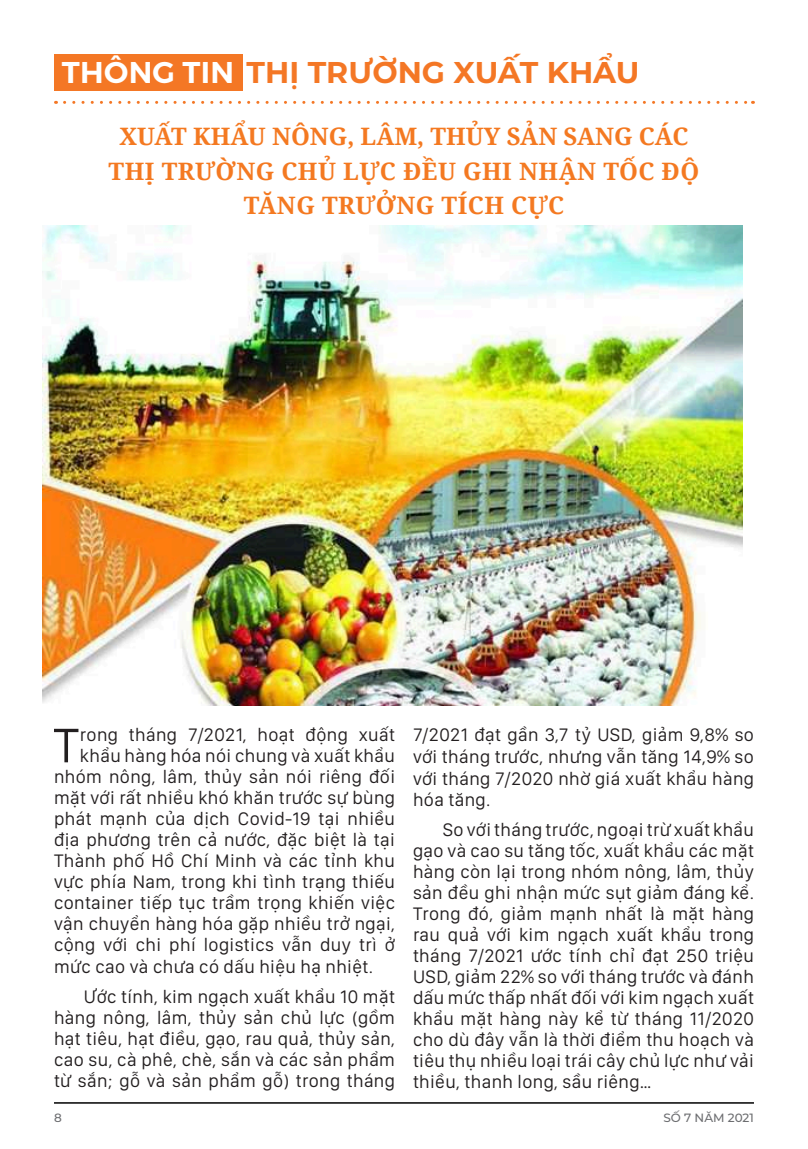
<style>
.page{position:relative;width:808px;height:1149px;background:#fff}
.page>*{position:absolute;margin:0;border:0;box-sizing:border-box;transform-origin:0 0}
.t1{font:50.25px "San Francisco Display";color:#231f20}
.t2{font:700 30px "Montserrat";color:#f47725}
.t3{font:700 24px/34.7px "Noto Serif";letter-spacing:.01em;color:#f47921;text-align:center}
.t4{font:18.75px/21px "San Francisco Display";letter-spacing:.02em;color:#231f20;text-align:justify}
.t5{font:500 12px "Montserrat";color:#6c6d70}
.s1{font-weight:600;color:#fff}
</style>
<div class="page">
<hr style="left:54px;top:1101px;width:700px;height:2px;background:#000">
<svg style="left:65px;top:101px;width:688px;height:3px"></svg>
<div style="left:54px;top:54px;width:188px;height:36px;background:#f47725"></div>
<img style="left:43px;top:225px;width:699px;height:480px">
<h2 class="t2" style="left:62px;top:51px;width:579px"><span class="s1">THÔNG TIN</span> THỊ TRƯỜNG XUẤT KHẨU</h2>
<p class="t3" style="left:109px;top:118px;width:592px">XUẤT KHẨU NÔNG, LÂM, THỦY SẢN SANG CÁC<br>THỊ TRƯỜNG CHỦ LỰC ĐỀU GHI NHẬN TỐC ĐỘ<br>TĂNG TRƯỞNG TÍCH CỰC</p>
<h1 class="t1" style="left:54px;top:713px;width:27px">T</h1>
<p class="t4" style="left:80px;top:723px;width:316px">rong tháng 7/2021, hoạt động xuất</p>
<p class="t4" style="left:80px;top:744px;width:317px">khẩu hàng hóa nói chung và xuất khẩu</p>
<p class="t4" style="left:54px;top:765px;width:343px">nhóm nông, lâm, thủy sản nói riêng đối</p>
<p class="t4" style="left:54px;top:786px;width:342px">mặt với rất nhiều khó khăn trước sự bùng</p>
<p class="t4" style="left:54px;top:807px;width:342px">phát mạnh của dịch Covid-19 tại nhiều</p>
<p class="t4" style="left:54px;top:828px;width:342px">địa phương trên cả nước, đặc biệt là tại</p>
<p class="t4" style="left:54px;top:849px;width:342px">Thành phố Hồ Chí Minh và các tỉnh khu</p>
<p class="t4" style="left:54px;top:870px;width:342px">vực phía Nam, trong khi tình trạng thiếu</p>
<p class="t4" style="left:54px;top:891px;width:342px">container tiếp tục trầm trọng khiến việc</p>
<p class="t4" style="left:54px;top:912px;width:342px">vận chuyển hàng hóa gặp nhiều trở ngại,</p>
<p class="t4" style="left:54px;top:933px;width:342px">cộng với chi phí logistics vẫn duy trì ở</p>
<p class="t4" style="left:54px;top:954px;width:320px">mức cao và chưa có dấu hiệu hạ nhiệt.</p>
<p class="t4" style="left:54px;top:984px;width:342px;text-indent:30px">Ước tính, kim ngạch xuất khẩu 10 mặt hàng nông, lâm, thủy sản chủ lực (gồm hạt tiêu, hạt điều, gạo, rau quả, thủy sản, cao su, cà phê, chè, sắn và các sản phẩm từ sắn; gỗ và sản phẩm gỗ) trong tháng</p>
<p class="t4" style="left:413px;top:723px;width:342px;line-height:21.6px">7/2021 đạt gần 3,7 tỷ USD, giảm 9,8% so với tháng trước, nhưng vẫn tăng 14,9% so với tháng 7/2020 nhờ giá xuất khẩu hàng hóa tăng.</p>
<p class="t4" style="left:413px;top:818px;width:343px;text-indent:30px">So với tháng trước, ngoại trừ xuất khẩu gạo và cao su tăng tốc, xuất khẩu các mặt hàng còn lại trong nhóm nông, lâm, thủy sản đều ghi nhận mức sụt giảm đáng kể.<br>Trong đó, giảm mạnh nhất là mặt hàng rau quả với kim ngạch xuất khẩu trong tháng 7/2021 ước tính chỉ đạt 250 triệu USD, giảm 22% so với tháng trước và đánh dấu mức thấp nhất đối với kim ngạch xuất khẩu mặt hàng này kể từ tháng 11/2020 cho dù đây vẫn là thời điểm thu hoạch và tiêu thụ nhiều loại trái cây chủ lực như vải thiều, thanh long, sầu riêng…</p>
<p class="t5" style="left:54px;top:1109px;width:9px">8</p>
<p class="t5" style="left:663px;top:1109px;width:92px">SỐ 7 NĂM 2021</p>
</div>
